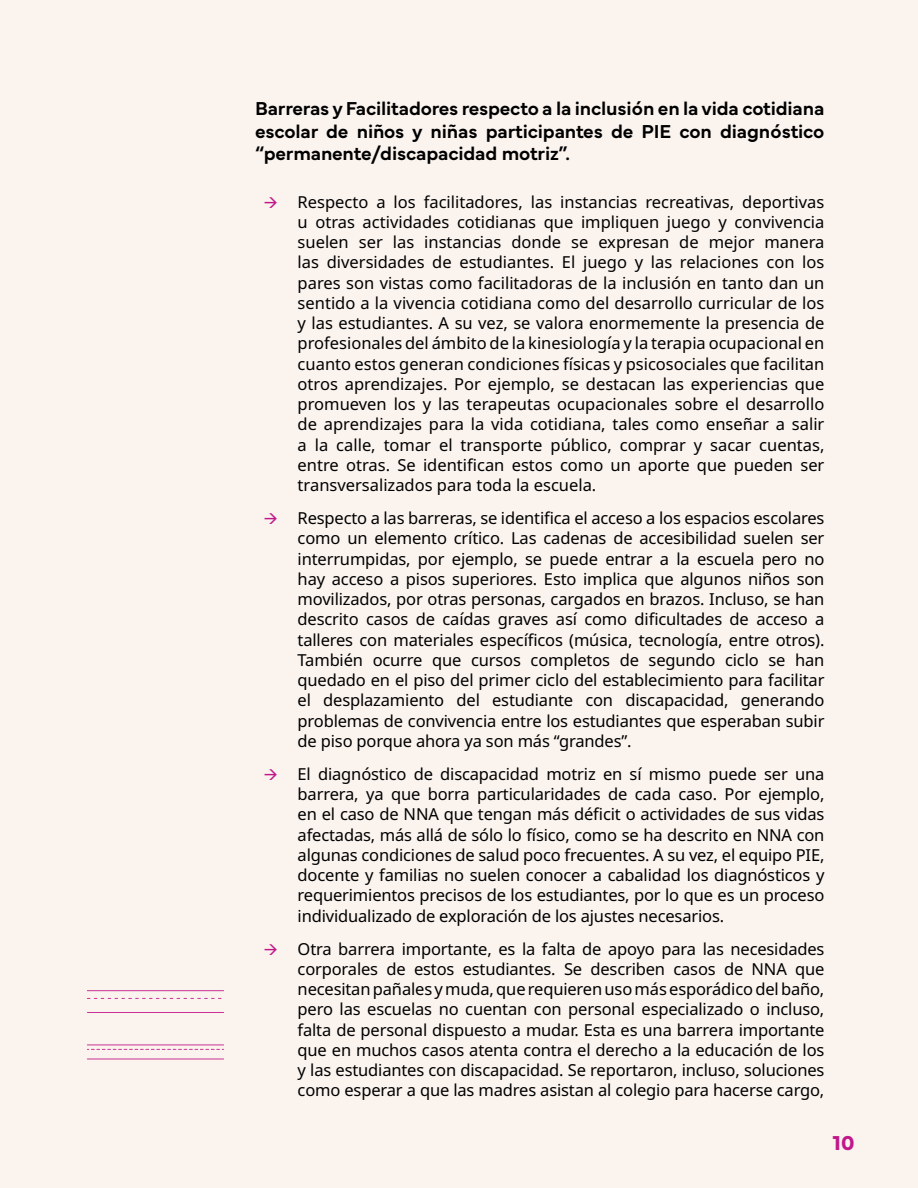
<style>
.page{position:relative;width:918px;height:1188px;background:#faf2ed}
.page>*{position:absolute;margin:0;border:0;box-sizing:border-box;transform-origin:0 0}
.t1{font:700 21px "Mundial";color:#c2178a}
.bajada_titulo{font:600 19.5px/22.5px "Mundial";letter-spacing:-.01em;color:#000;text-align:justify}
.t2{font:16.5px/20.2px "Noto Sans";letter-spacing:-.01em;color:#000;text-align:justify}
</style>
<div class="page">
<hr style="left:87px;top:1012px;width:137px;height:1px;background:#c2178a">
<svg style="left:87px;top:998px;width:135px;height:1px"></svg>
<hr style="left:87px;top:1059px;width:137px;height:1px;background:#c2178a">
<hr style="left:87px;top:1045px;width:137px;height:1px;background:#c2178a">
<svg style="left:87px;top:1049px;width:137px;height:1px"></svg>
<hr style="left:87px;top:990px;width:137px;height:1px;background:#c2178a">
<p class="bajada_titulo" style="left:255px;top:96px;width:571px">Barreras y Facilitadores respecto a la inclusión en la vida cotidiana escolar de niños y niñas participantes de PIE con diagnóstico “permanente/discapacidad motriz”.</p>
<p class="t2" style="left:298px;top:192px;width:528px">Respecto a los facilitadores, las instancias recreativas, deportivas u otras actividades cotidianas que impliquen juego y convivencia suelen ser las instancias donde se expresan de mejor manera las diversidades de estudiantes. El juego y las relaciones con los pares son vistas como facilitadoras de la inclusión en tanto dan un sentido a la vivencia cotidiana como del desarrollo curricular de los y las estudiantes. A su vez, se valora enormemente la presencia de profesionales del ámbito de la kinesiología y la terapia ocupacional en cuanto estos generan condiciones físicas y psicosociales que facilitan otros aprendizajes. Por ejemplo, se destacan las experiencias que promueven los y las terapeutas ocupacionales sobre el desarrollo de aprendizajes para la vida cotidiana, tales como enseñar a salir a la calle, tomar el transporte público, comprar y sacar cuentas, entre otras. Se identifican estos como un aporte que pueden ser transversalizados para toda la escuela.</p>
<p class="t2" style="left:298px;top:508px;width:528px">Respecto a las barreras, se identifica el acceso a los espacios escolares como un elemento crítico. Las cadenas de accesibilidad suelen ser interrumpidas, por ejemplo, se puede entrar a la escuela pero no hay acceso a pisos superiores. Esto implica que algunos niños son movilizados, por otras personas, cargados en brazos. Incluso, se han descrito casos de caídas graves así como dificultades de acceso a talleres con materiales específicos (música, tecnología, entre otros).<br>También ocurre que cursos completos de segundo ciclo se han quedado en el piso del primer ciclo del establecimiento para facilitar el desplazamiento del estudiante con discapacidad, generando problemas de convivencia entre los estudiantes que esperaban subir de piso porque ahora ya son más “grandes”.</p>
<p class="t2" style="left:298px;top:764px;width:528px">El diagnóstico de discapacidad motriz en sí mismo puede ser una barrera, ya que borra particularidades de cada caso. Por ejemplo, en el caso de NNA que tengan más déficit o actividades de sus vidas afectadas, más allá de sólo lo físico, como se ha descrito en NNA con algunas condiciones de salud poco frecuentes. A su vez, el equipo PIE, docente y familias no suelen conocer a cabalidad los diagnósticos y requerimientos precisos de los estudiantes, por lo que es un proceso individualizado de exploración de los ajustes necesarios.</p>
<p class="t2" style="left:298px;top:939px;width:528px">Otra barrera importante, es la falta de apoyo para las necesidades corporales de estos estudiantes. Se describen casos de NNA que necesitan pañales y muda, que requieren uso más esporádico del baño, pero las escuelas no cuentan con personal especializado o incluso, falta de personal dispuesto a mudar. Esta es una barrera importante que en muchos casos atenta contra el derecho a la educación de los y las estudiantes con discapacidad. Se reportaron, incluso, soluciones como esperar a que las madres asistan al colegio para hacerse cargo,</p>
<p class="t1" style="left:833px;top:1126px;width:23px">10</p>
</div>
